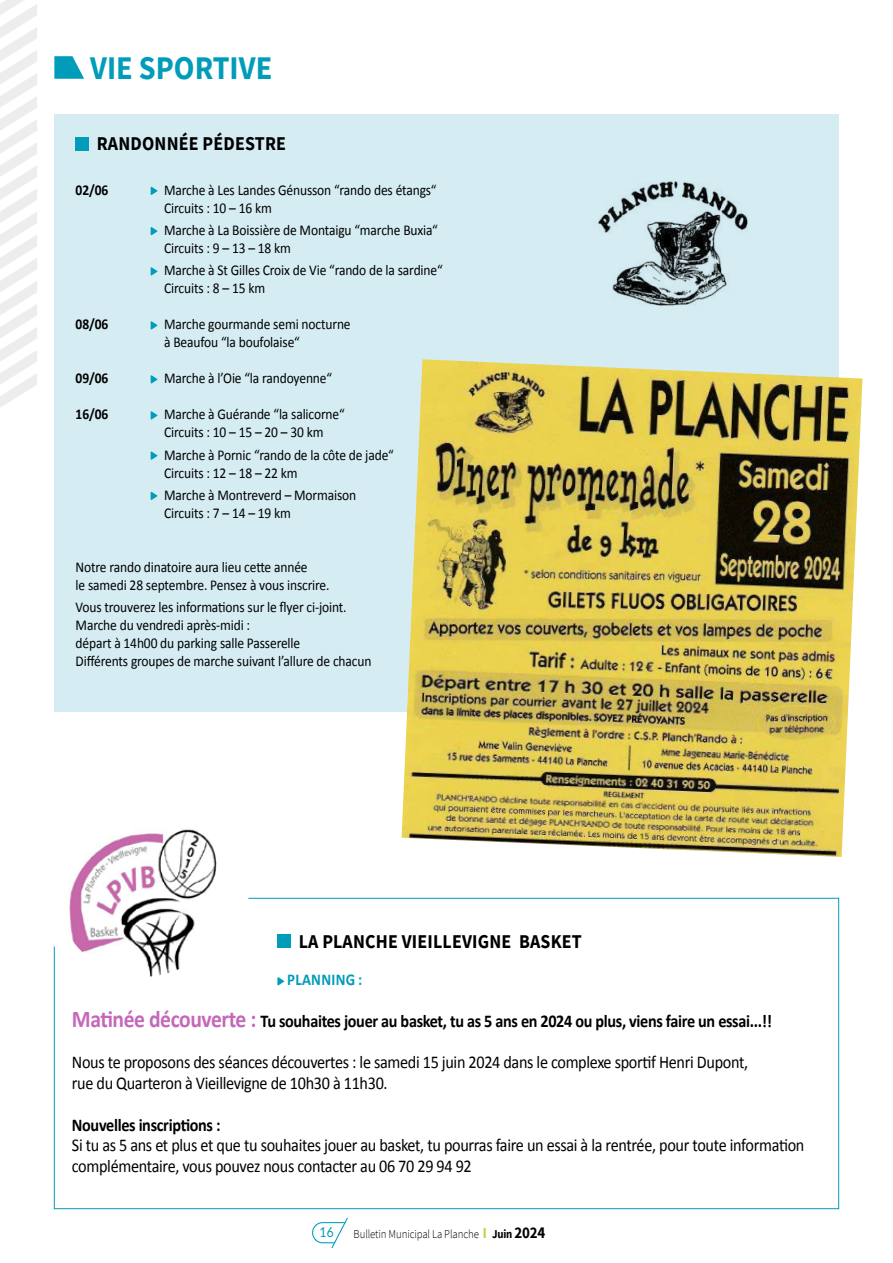
<style>
.page{position:relative;width:893px;height:1263px;background:#fff}
.page>*{position:absolute;margin:0;border:0;box-sizing:border-box;transform-origin:0 0}
.t1{font:700 33px "Source Sans Pro";color:#009cb9;scale:.92 1}
.t2{font:700 19.5px "Source Sans Pro";letter-spacing:.01em;color:#000;scale:.92 1}
.t3{font:18px/20.7px "Calibri";letter-spacing:-.02em;color:#000;scale:.9 1}
.t4{font:700 18px "Calibri";letter-spacing:-.02em;color:#000;scale:.9 1}
.t5{font:700 16.5px "Calibri";letter-spacing:.02em;color:#009cb9;scale:.9 1}
.t6{font:15px/18px "Calibri";letter-spacing:-.01em;color:#000;scale:.9 1}
.t7{font:700 15px "Calibri";letter-spacing:-.01em;color:#000;scale:.9 1}
.t8{font:13.65px "Aleo";color:#009cb9;scale:.9 1}
.t9{font:300 12px "Source Sans Pro";letter-spacing:-.01em;color:#000;scale:.9 1}
.s1{font-size:24px;color:#c568b9}
.s2{font-weight:700;font-size:15px;color:#bdd143}
.s3{font-weight:700}
.s4{font-weight:700;font-size:16.5px}
</style>
<div class="page">
<svg style="left:0;top:0;width:37px;height:407px"></svg>
<svg style="left:312px;top:1218px;width:36px;height:30px"></svg>
<svg style="left:54px;top:56px;width:30px;height:23px"></svg>
<div style="left:277px;top:934px;width:14px;height:14px;background:#009cb9"></div>
<svg style="left:277px;top:977px;width:7px;height:8px"></svg>
<img style="left:69px;top:829px;width:148px;height:147px">
<div style="left:37px;top:781px;width:212px;height:214px;border:18px solid #fff;border-radius:50%"></div>
<div style="left:54px;top:114px;width:785px;height:598px;background:#d5ecf3"></div>
<div style="left:76px;top:137px;width:13px;height:13px;background:#009cb9"></div>
<svg style="left:151px;top:187px;width:7px;height:8px"></svg>
<svg style="left:151px;top:227px;width:7px;height:8px"></svg>
<svg style="left:151px;top:267px;width:7px;height:9px"></svg>
<svg style="left:151px;top:321px;width:7px;height:9px"></svg>
<svg style="left:151px;top:375px;width:7px;height:9px"></svg>
<svg style="left:151px;top:411px;width:7px;height:9px"></svg>
<svg style="left:151px;top:451px;width:7px;height:9px"></svg>
<svg style="left:151px;top:492px;width:7px;height:8px"></svg>
<img style="left:598px;top:181px;width:150px;height:125px">
<img style="left:402px;top:359px;width:461px;height:498px">
<h1 class="t1" style="left:90px;top:45px;width:199px">VIE SPORTIVE</h1>
<h2 class="t2" style="left:97px;top:131px;width:207px">RANDONNÉE PÉDESTRE</h2>
<p class="t7" style="left:76px;top:179px;width:38px">02/06</p>
<p class="t6" style="left:164px;top:180px;width:304px">Marche à Les Landes Génusson “rando des étangs“<br>Circuits : 10 – 16 km</p>
<p class="t6" style="left:164px;top:220px;width:306px">Marche à La Boissière de Montaigu “marche Buxia“<br>Circuits : 9 – 13 – 18 km</p>
<p class="t6" style="left:164px;top:261px;width:311px">Marche à St Gilles Croix de Vie “rando de la sardine“<br>Circuits : 8 – 15 km</p>
<p class="t7" style="left:76px;top:314px;width:38px">08/06</p>
<p class="t6" style="left:164px;top:315px;width:209px">Marche gourmande semi nocturne à Beaufou “la boufolaise“</p>
<p class="t7" style="left:76px;top:368px;width:38px">09/06</p>
<p class="t6" style="left:164px;top:369px;width:188px">Marche à l’Oie “la randoyenne“</p>
<p class="t7" style="left:76px;top:404px;width:38px">16/06</p>
<p class="t6" style="left:164px;top:405px;width:202px">Marche à Guérande “la salicorne“<br>Circuits : 10 – 15 – 20 – 30 km</p>
<p class="t6" style="left:164px;top:445px;width:257px">Marche à Pornic “rando de la côte de jade“<br>Circuits : 12 – 18 – 22 km</p>
<p class="t6" style="left:164px;top:485px;width:215px">Marche à Montreverd – Mormaison<br>Circuits : 7 – 14 – 19 km</p>
<p class="t6" style="left:76px;top:557px;width:284px">Notre rando dinatoire aura lieu cette année<br>le samedi 28 septembre. Pensez à vous inscrire.</p>
<p class="t6" style="left:76px;top:597px;width:330px">Vous trouverez les informations sur le flyer ci-joint.<br>Marche du vendredi après-midi :<br>départ à 14h00 du parking salle Passerelle<br>Différents groupes de marche suivant l’allure de chacun</p>
<h2 class="t2" style="left:299px;top:928px;width:309px">LA PLANCHE VIEILLEVIGNE BASKET</h2>
<p class="t5" style="left:287px;top:968px;width:85px">PLANNING :</p>
<p class="t4" style="left:72px;top:1008px;width:779px"><span class="s1">Matinée découverte :</span> Tu souhaites jouer au basket, tu as 5 ans en 2024 ou plus, viens faire un essai...!!</p>
<p class="t3" style="left:72px;top:1051px;width:753px">Nous te proposons des séances découvertes : le samedi 15 juin 2024 dans le complexe sportif Henri Dupont, rue du Quarteron à Vieillevigne de 10h30 à 11h30.</p>
<p class="t4" style="left:72px;top:1112px;width:167px">Nouvelles inscriptions :</p>
<p class="t3" style="left:72px;top:1134px;width:815px">Si tu as 5 ans et plus et que tu souhaites jouer au basket, tu pourras faire un essai à la rentrée, pour toute information complémentaire, vous pouvez nous contacter au 06 70 29 94 92</p>
<p class="t8" style="left:319px;top:1222px;width:17px">16</p>
<p class="t9" style="left:354px;top:1227px;width:215px">Bulletin Municipal La Planche <span class="s2">I</span> <span class="s3">Juin</span> <span class="s4">2024</span></p>
</div>
